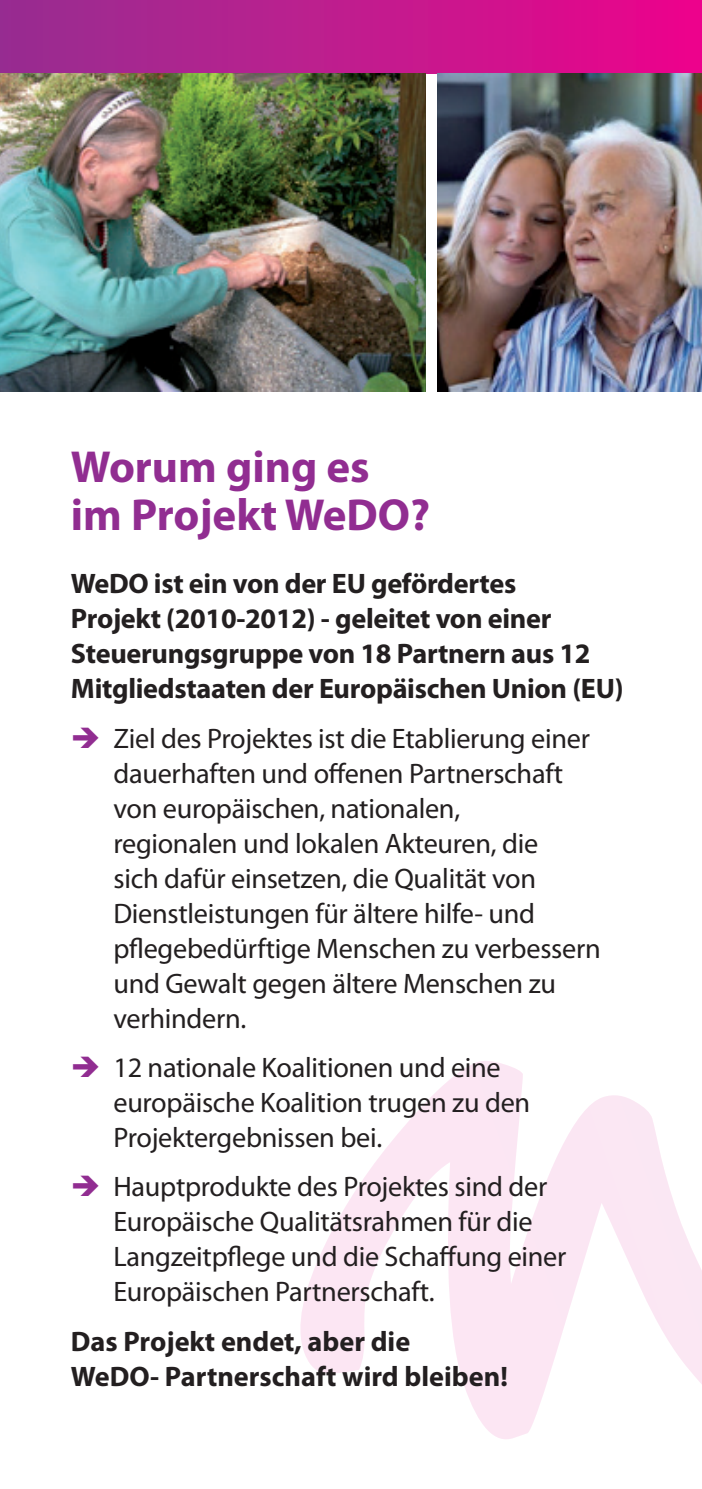
<style>
.page{position:relative;width:702px;height:1489px;background:#fff}
.page>*{position:absolute;margin:0;border:0;box-sizing:border-box;transform-origin:0 0}
.t1{font:700 45px/47.5px "Myriad Pro";color:#912d91}
.t2{font:28.25px/35px "Myriad Pro";letter-spacing:-.01em;color:#231f20}
.t3{font:700 28.25px/35px "Myriad Pro";letter-spacing:-.01em;color:#231f20}
</style>
<div class="page">
<svg style="left:300px;top:1061px;width:402px;height:378px"></svg>
<div style="left:0;top:0;width:702px;height:73px;background:linear-gradient(to right,#963091,#ec048b)"></div>
<img style="left:0;top:73px;width:425px;height:318px">
<img style="left:437px;top:73px;width:265px;height:318px">
<h1 class="t1" style="left:71px;top:442px;width:361px">Worum ging es im Projekt WeDO?</h1>
<p class="t3" style="left:71px;top:565px;width:554px">WeDO ist ein von der EU gefördertes<br>Projekt (2010-2012) - geleitet von einer Steuerungsgruppe von 18 Partnern aus 12<br>Mitgliedstaaten der Europäischen Union (EU)</p>
<p class="t2" style="left:113px;top:720px;width:489px">Ziel des Projektes ist die Etablierung einer dauerhaften und offenen Partnerschaft von europäischen, nationalen,<br>regionalen und lokalen Akteuren, die<br>sich dafür einsetzen, die Qualität von Dienstleistungen für ältere hilfe- und pflegebedürftige Menschen zu verbessern und Gewalt gegen ältere Menschen zu verhindern.</p>
<p class="t2" style="left:113px;top:1049px;width:418px">12 nationale Koalitionen und eine europäische Koalition trugen zu den<br>Projektergebnissen bei.</p>
<p class="t2" style="left:113px;top:1168px;width:454px">Hauptprodukte des Projektes sind der Europäische Qualitätsrahmen für die Langzeitpflege und die Schaffung einer Europäischen Partnerschaft.</p>
<p class="t3" style="left:71px;top:1322px;width:438px">Das Projekt endet, aber die<br>WeDO- Partnerschaft wird bleiben!</p>
</div>
